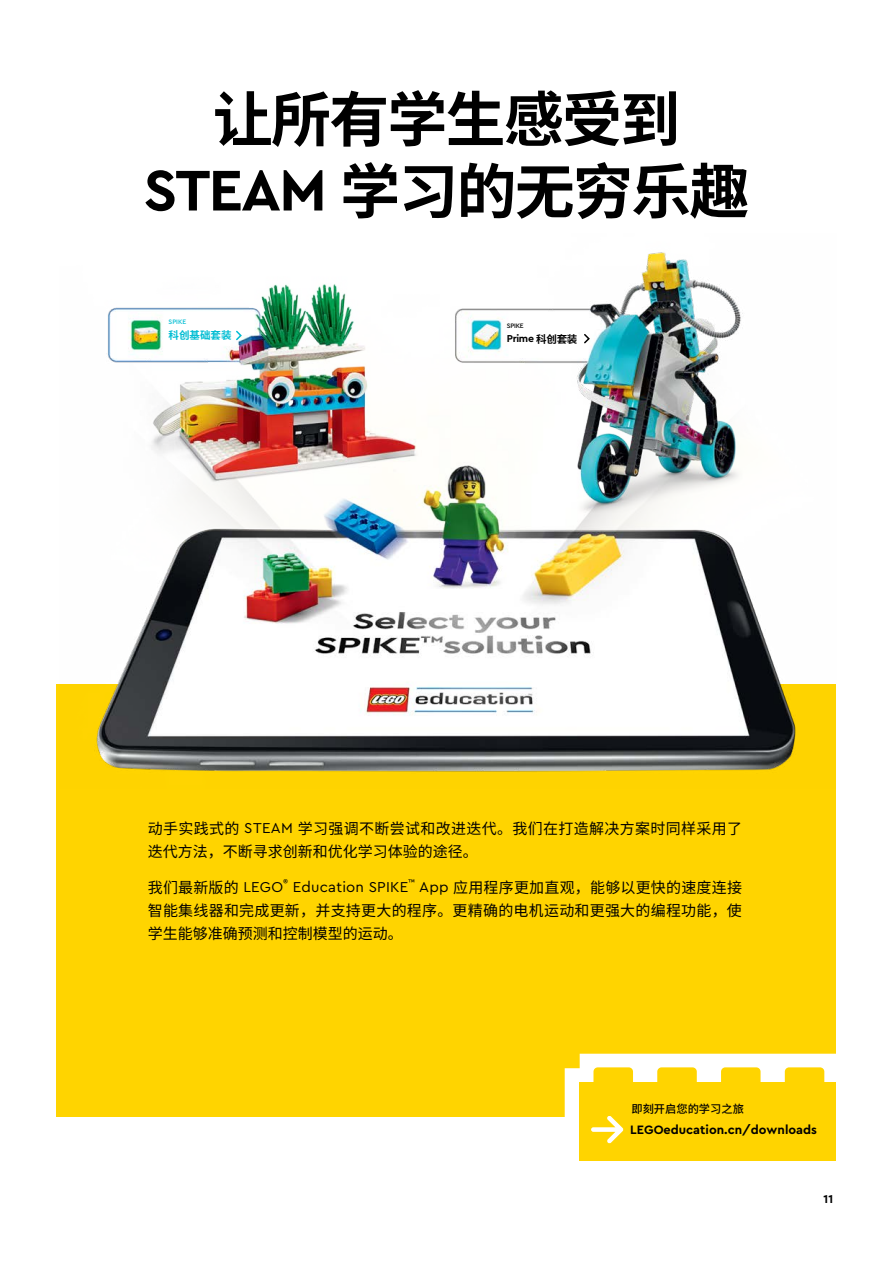
<style>
.page{position:relative;width:893px;height:1263px;background:#fff}
.page>*{position:absolute;margin:0;border:0;box-sizing:border-box;transform-origin:0 0}
.t1{font:700 60px/72px "Noto Sans CJ Ksc";letter-spacing:-.03em;color:#000;text-align:center}
.t2{font:15px/23.2px "Noto Sans CJ Ksc";letter-spacing:.015em;color:#000}
.t3{font:700 12.75px "Cera Pro";color:#000}
.t4{font:700 12px "Cera Pro";color:#000}
.t5{font:500 11.25px "Noto Sans CJ Ksc";color:#000}
.t6{font:700 10.5px "Cera Pro";letter-spacing:-.03em;color:#000}
.t7{font:700 10.5px "Noto Sans CJ Ksc";color:#00bdd3}
.t8{font:8.7px "Cera Pro";color:#000}
.t9{font:500 6.75px "Cera Pro";letter-spacing:-.03em;color:#000}
.t10{font:500 6.75px "Cera Pro";color:#00bdd3}
.s1{font-family:"Cera Pro"}
.s2{font-family:"Noto Sans CJ Ksc"}
</style>
<div class="page">
<div style="left:57px;top:684px;width:779px;height:432px;background:#ffd400"></div>
<svg style="left:565px;top:1054px;width:271px;height:107px"></svg>
<img style="left:94px;top:252px;width:702px;height:520px">
<svg style="left:583px;top:332px;width:8px;height:13px"></svg>
<svg style="left:235px;top:329px;width:8px;height:13px"></svg>
<h1 class="t1" style="left:144px;top:85px;width:607px">让所有学生感受到<br><span class="s1">STEAM</span> 学习的无穷乐趣</h1>
<p class="t10" style="left:169px;top:318px;width:19px">SPIKE</p>
<p class="t7" style="left:169px;top:330px;width:65px">科创基础套装</p>
<p class="t9" style="left:507px;top:321px;width:18px">SPIKE</p>
<p class="t6" style="left:507px;top:331px;width:72px">Prime <span class="s2">科创套装</span></p>
<p class="t2" style="left:148px;top:817px;width:596px">动手实践式的 <span class="s1">STEAM</span> 学习强调不断尝试和改进迭代。我们在打造解决方案时同样采用了迭代方法，不断寻求创新和优化学习体验的途径。</p>
<p class="t2" style="left:148px;top:876px;width:137px">我们最新版的 <span class="s1">LEGO</span></p>
<p class="t8" style="left:283px;top:876px;width:6px">®</p>
<p class="t2" style="left:148px;top:876px;width:596px;text-align:justify;text-indent:145px"><span class="s1">Education SPIKE</span><sup>™</sup> <span class="s1">App</span> 应用程序更加直观，能够以更快的速度连接智能集线器和完成更新，并支持更大的程序。更精确的电机运动和更强大的编程功能，使学生能够准确预测和控制模型的运动。</p>
<p class="t5" style="left:631px;top:1102px;width:114px">即刻开启您的学习之旅</p>
<p class="t3" style="left:630px;top:1121px;width:188px">LEGOeducation.cn/downloads</p>
<p class="t4" style="left:823px;top:1191px;width:11px">11</p>
</div>
